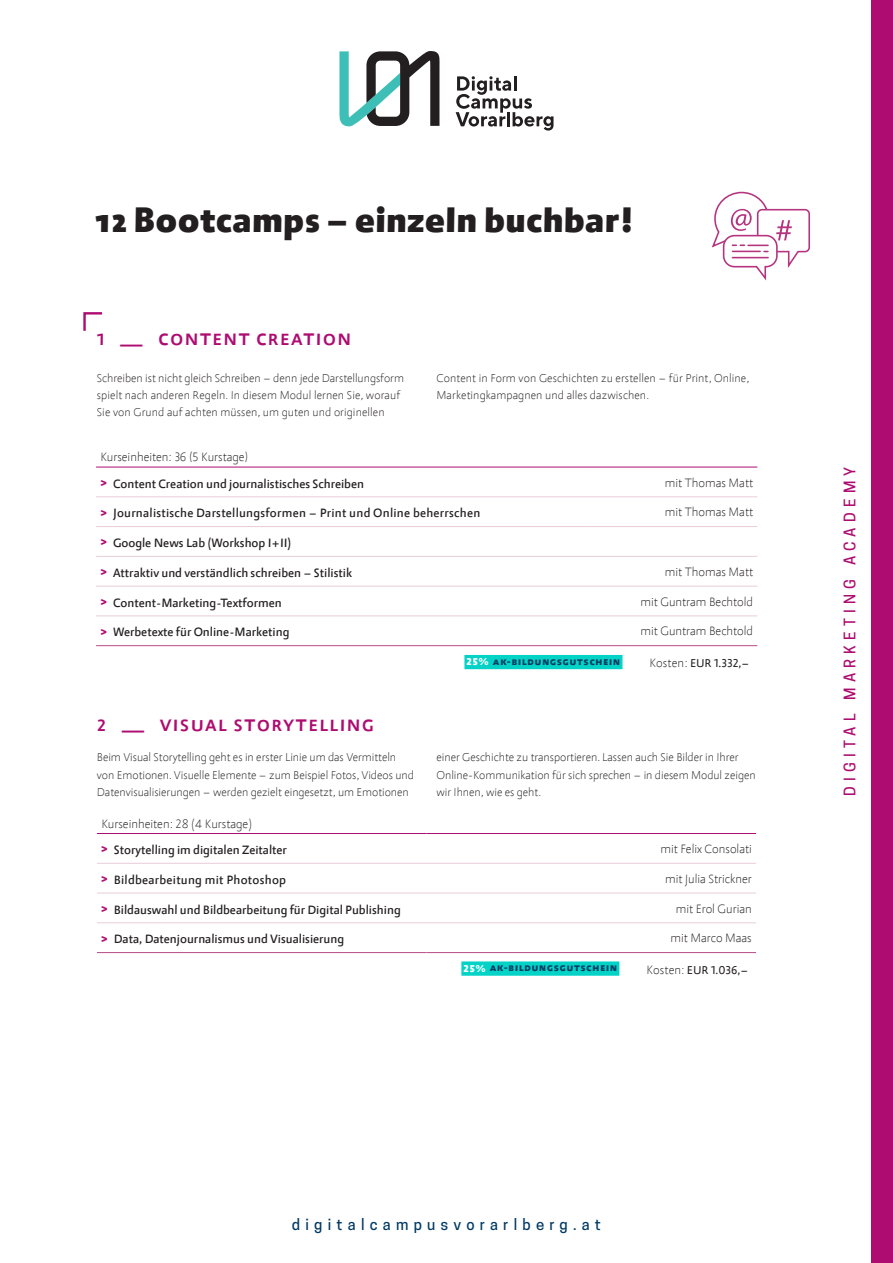
<style>
.page{position:relative;width:893px;height:1263px;background:#fff}
.page>*{position:absolute;margin:0;border:0;box-sizing:border-box;transform-origin:0 0}
.t1{font:900 37.5px "abc Allegra";letter-spacing:.025em;color:#231f20}
.t2{font:500 24px "abc Allegra";color:#ae0c71}
.t3{font:500 15px "Cooper Hewitt";letter-spacing:.35em;color:#003a63}
.t4{font:500 15px "Cooper Hewitt";letter-spacing:.35em;color:#ae0c71}
.t5{font:500 12.75px "abc Allegra";color:#231f20}
.t6{font:300 12.75px "abc Allegra";color:#231f20}
.t7{font:500 12.75px "abc Allegra";letter-spacing:.02em;color:#231f20}
.t8{font:300 12px/17.2px "abc Allegra";color:#231f20}
.t9{font:700 12px "abc Allegra";letter-spacing:.025em;color:#003a63}
.t10{font:12px "abc Allegra";color:#231f20}
.s1{font-family:"Fira Sans";font-weight:800;font-size:12px;color:#ae0c71}
.s2{font-weight:900;font-size:10.5px;color:#fff}
.s3{font-weight:300;font-size:12.75px}
</style>
<div class="page">
<svg style="left:83px;top:312px;width:20px;height:19px"></svg>
<svg style="left:711px;top:191px;width:99px;height:90px"></svg>
<hr style="left:96px;top:645px;width:489px;height:1px;background:#b84c87">
<hr style="left:585px;top:645px;width:172px;height:1px;background:#b84c87">
<hr style="left:96px;top:467px;width:489px;height:1px;background:#ae0c71">
<hr style="left:585px;top:467px;width:172px;height:1px;background:#ae0c71">
<hr style="left:96px;top:497px;width:489px;height:1px;background:#e8ccda">
<hr style="left:585px;top:497px;width:172px;height:1px;background:#e8ccda">
<hr style="left:96px;top:526px;width:489px;height:1px;background:#e8ccda">
<hr style="left:585px;top:526px;width:172px;height:1px;background:#e8ccda">
<hr style="left:96px;top:556px;width:489px;height:1px;background:#e8ccda">
<hr style="left:585px;top:556px;width:172px;height:1px;background:#e8ccda">
<hr style="left:96px;top:586px;width:489px;height:1px;background:#e8ccda">
<hr style="left:585px;top:586px;width:172px;height:1px;background:#e8ccda">
<hr style="left:96px;top:616px;width:489px;height:1px;background:#e8ccda">
<hr style="left:585px;top:616px;width:172px;height:1px;background:#e8ccda">
<hr style="left:97px;top:833px;width:329px;height:1px;background:#ae0c71">
<hr style="left:426px;top:833px;width:330px;height:1px;background:#ae0c71">
<hr style="left:97px;top:863px;width:329px;height:1px;background:#e8ccda">
<hr style="left:426px;top:863px;width:330px;height:1px;background:#e8ccda">
<hr style="left:97px;top:893px;width:329px;height:1px;background:#e8ccda">
<hr style="left:426px;top:893px;width:330px;height:1px;background:#e8ccda">
<hr style="left:97px;top:922px;width:329px;height:1px;background:#e8ccda">
<hr style="left:426px;top:922px;width:330px;height:1px;background:#e8ccda">
<hr style="left:97px;top:952px;width:329px;height:1px;background:#b84c87">
<hr style="left:426px;top:952px;width:330px;height:1px;background:#b84c87">
<div style="left:464px;top:655px;width:158px;height:14px;background:#03d3c6"></div>
<div style="left:461px;top:961px;width:158px;height:15px;background:#03d3c6"></div>
<svg style="left:339px;top:51px;width:101px;height:75px"></svg>
<svg style="left:456px;top:76px;width:97px;height:55px"></svg>
<div style="left:872px;top:0;width:21px;height:1263px;background:#ae0c71"></div>
<p class="t1" style="left:96px;top:199px;width:540px">12 Bootcamps – einzeln buchbar!</p>
<p class="t2" style="left:97px;top:324px;width:256px">1 — content creation</p>
<p class="t8" style="left:97px;top:369px;width:309px">Schreiben ist nicht gleich Schreiben – denn jede Darstellungsform spielt nach anderen Regeln. In diesem Modul lernen Sie, worauf<br>Sie von Grund auf achten müssen, um guten und originellen</p>
<p class="t8" style="left:436px;top:369px;width:315px">Content in Form von Geschichten zu erstellen – für Print, Online,<br>Marketingkampagnen und alles dazwischen.</p>
<p class="t6" style="left:100px;top:450px;width:149px">Kurseinheiten: 36 (5 Kurstage)</p>
<p class="t5" style="left:100px;top:476px;width:265px"><span class="s1">&gt;</span> Content Creation und journalistisches Schreiben</p>
<p class="t6" style="left:665px;top:475px;width:90px">mit Thomas Matt</p>
<p class="t7" style="left:100px;top:506px;width:381px"><span class="s1">&gt;</span> Journalistische Darstellungsformen – Print und Online beherrschen</p>
<p class="t6" style="left:665px;top:505px;width:90px">mit Thomas Matt</p>
<p class="t5" style="left:100px;top:536px;width:193px"><span class="s1">&gt;</span> Google News Lab (Workshop I+II)</p>
<p class="t5" style="left:100px;top:566px;width:253px"><span class="s1">&gt;</span> Attraktiv und verständlich schreiben – Stilistik</p>
<p class="t6" style="left:665px;top:565px;width:90px">mit Thomas Matt</p>
<p class="t5" style="left:100px;top:595px;width:183px"><span class="s1">&gt;</span> Content-Marketing-Textformen</p>
<p class="t6" style="left:640px;top:595px;width:114px">mit Guntram Bechtold</p>
<p class="t5" style="left:100px;top:625px;width:191px"><span class="s1">&gt;</span> Werbetexte für Online-Marketing</p>
<p class="t6" style="left:640px;top:624px;width:114px">mit Guntram Bechtold</p>
<p class="t2" style="left:97px;top:710px;width:279px">2 — visual storytelling</p>
<p class="t9" style="left:467px;top:654px;width:155px"><span class="s2">25%</span> ak-bildungsgutschein</p>
<p class="t10" style="left:649px;top:656px;width:101px"><span class="s3">Kosten:</span> EUR 1.332,–</p>
<p class="t8" style="left:97px;top:749px;width:318px">Beim Visual Storytelling geht es in erster Linie um das Vermitteln von Emotionen. Visuelle Elemente – zum Beispiel Fotos, Videos und<br>Datenvisualisierungen – werden gezielt eingesetzt, um Emotionen</p>
<p class="t8" style="left:436px;top:749px;width:321px">einer Geschichte zu transportieren. Lassen auch Sie Bilder in Ihrer<br>Online-Kommunikation für sich sprechen – in diesem Modul zeigen wir Ihnen, wie es geht.</p>
<p class="t6" style="left:101px;top:816px;width:152px">Kurseinheiten: 28 (4 Kurstage)</p>
<p class="t5" style="left:101px;top:843px;width:187px"><span class="s1">&gt;</span> Storytelling im digitalen Zeitalter</p>
<p class="t6" style="left:660px;top:842px;width:93px">mit Felix Consolati</p>
<p class="t7" style="left:101px;top:873px;width:186px"><span class="s1">&gt;</span> Bildbearbeitung mit Photoshop</p>
<p class="t6" style="left:665px;top:872px;width:88px">mit Julia Strickner</p>
<p class="t5" style="left:101px;top:902px;width:301px"><span class="s1">&gt;</span> Bildauswahl und Bildbearbeitung für Digital Publishing</p>
<p class="t6" style="left:676px;top:901px;width:78px">mit Erol Gurian</p>
<p class="t5" style="left:101px;top:932px;width:244px"><span class="s1">&gt;</span> Data, Datenjournalismus und Visualisierung</p>
<p class="t6" style="left:670px;top:931px;width:83px">mit Marco Maas</p>
<p class="t9" style="left:463px;top:961px;width:155px"><span class="s2">25%</span> ak-bildungsgutschein</p>
<p class="t10" style="left:646px;top:963px;width:103px"><span class="s3">Kosten:</span> EUR 1.036,–</p>
<p class="t4" style="left:841px;top:796px;width:331px;rotate:-90deg">DIGITAL MARKETING ACADEMY</p>
<p class="t3" style="left:292px;top:1216px;width:311px">digitalcampusvorarlberg.at</p>
</div>
